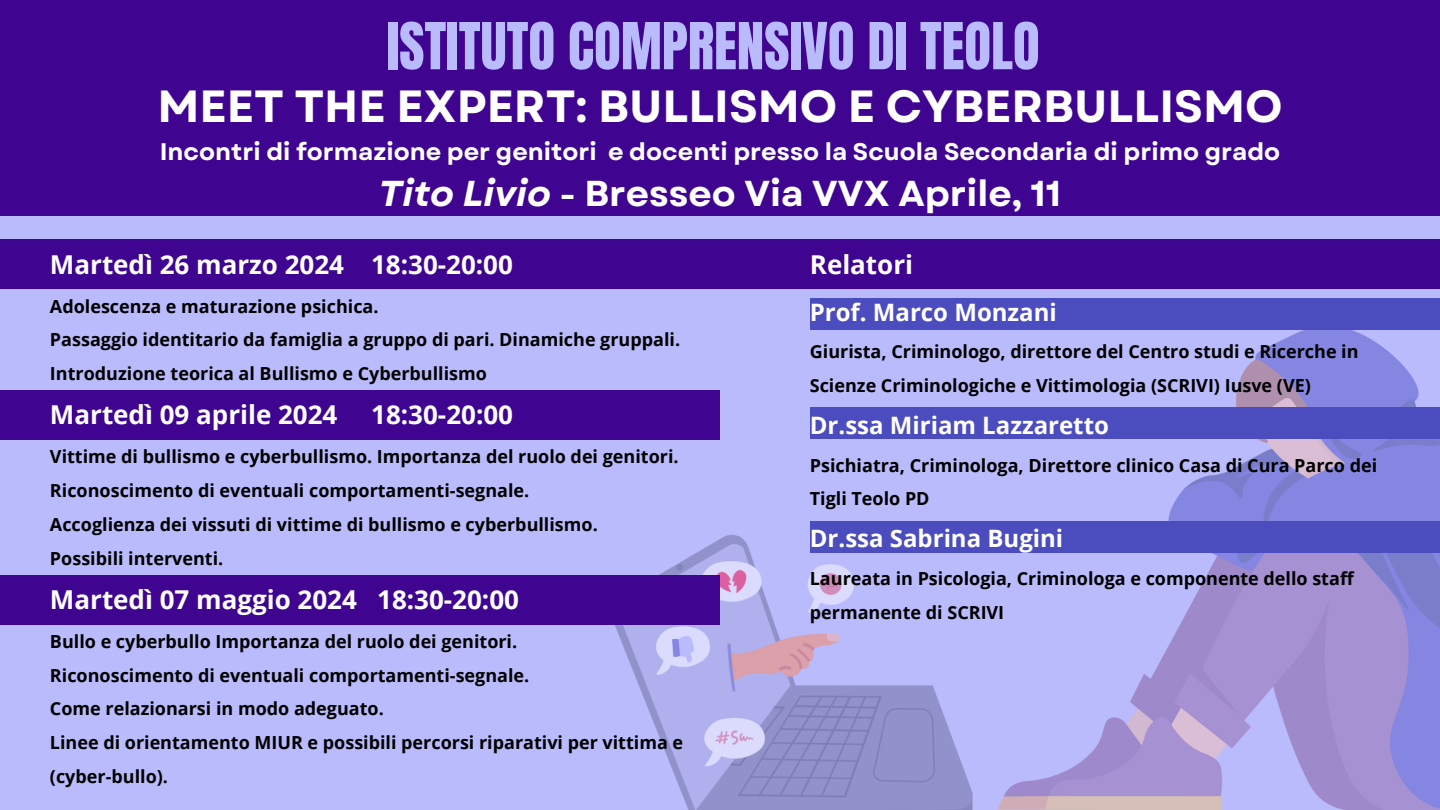
<style>
.page{position:relative;width:1440px;height:810px;background:#babbfd}
.page>*{position:absolute;margin:0;border:0;box-sizing:border-box;transform-origin:0 0}
.t1{font:55px "Anton";color:#babbfd}
.t2{font:700 45px "Garet";color:#fff}
.t3{font:700 36px "Garet";color:#fff}
.t4{font:700 26px "Open Sans";color:#fff}
.t5{font:700 24px "Garet";color:#fff}
.t6{font:700 24px "Open Sans";color:#fff}
.t7{font:700 18px/33.8px "Open Sans";color:#000}
.s1{font-style:italic}
</style>
<div class="page">
<img style="left:602px;top:330px;width:838px;height:480px">
<div style="left:0;top:0;width:1440px;height:216px;background:#3f0591"></div>
<div style="left:0;top:239px;width:1440px;height:50px;background:#3f0591"></div>
<div style="left:0;top:390px;width:720px;height:49px;background:#3f0591"></div>
<div style="left:0;top:575px;width:720px;height:49px;background:#3f0591"></div>
<div style="left:810px;top:298px;width:630px;height:32px;background:#4b4cbe"></div>
<div style="left:810px;top:408px;width:630px;height:31px;background:#4b4cbe"></div>
<div style="left:810px;top:522px;width:630px;height:31px;background:#4b4cbe"></div>
<h2 class="t1" style="left:387px;top:7px;width:655px">ISTITUTO COMPRENSIVO DI TEOLO</h2>
<h1 class="t2" style="left:157px;top:74px;width:1127px">MEET THE EXPERT: BULLISMO E CYBERBULLISMO</h1>
<p class="t5" style="left:160px;top:134px;width:1122px">Incontri di formazione per genitori e docenti presso la Scuola Secondaria di primo grado</p>
<p class="t3" style="left:379px;top:167px;width:684px"><span class="s1">Tito Livio</span> - Bresseo Via VVX Aprile, 11</p>
<h3 class="t4" style="left:50px;top:246px;width:464px">Martedì 26 marzo 2024 18:30-20:00</h3>
<p class="t7" style="left:50px;top:289px;width:330px">Adolescenza e maturazione psichica.</p>
<p class="t7" style="left:50px;top:322px;width:632px">Passaggio identitario da famiglia a gruppo di pari. Dinamiche gruppali.</p>
<p class="t7" style="left:50px;top:356px;width:439px">Introduzione teorica al Bullismo e Cyberbullismo</p>
<p class="t4" style="left:50px;top:396px;width:289px">Martedì 09 aprile 2024</p>
<p class="t4" style="left:371px;top:396px;width:143px">18:30-20:00</p>
<p class="t7" style="left:50px;top:439px;width:630px">Vittime di bullismo e cyberbullismo. Importanza del ruolo dei genitori.</p>
<p class="t7" style="left:50px;top:473px;width:481px">Riconoscimento di eventuali comportamenti-segnale.</p>
<p class="t7" style="left:50px;top:507px;width:549px">Accoglienza dei vissuti di vittime di bullismo e cyberbullismo.</p>
<p class="t7" style="left:50px;top:541px;width:175px">Possibili interventi.</p>
<p class="t4" style="left:50px;top:581px;width:471px">Martedì 07 maggio 2024 18:30-20:00</p>
<p class="t7" style="left:50px;top:624px;width:469px">Bullo e cyberbullo Importanza del ruolo dei genitori.</p>
<p class="t7" style="left:50px;top:658px;width:481px">Riconoscimento di eventuali comportamenti-segnale.</p>
<p class="t7" style="left:50px;top:691px;width:335px">Come relazionarsi in modo adeguato.</p>
<p class="t7" style="left:50px;top:725px;width:635px">Linee di orientamento MIUR e possibili percorsi riparativi per vittima e (cyber-bullo).</p>
<p class="t4" style="left:810px;top:246px;width:105px">Relatori</p>
<p class="t6" style="left:810px;top:295px;width:249px">Prof. Marco Monzani</p>
<p class="t7" style="left:810px;top:334px;width:550px">Giurista, Criminologo, direttore del Centro studi e Ricerche in<br>Scienze Criminologiche e Vittimologia (SCRIVI) Iusve (VE)</p>
<p class="t6" style="left:810px;top:408px;width:301px">Dr.ssa Miriam Lazzaretto</p>
<p class="t7" style="left:810px;top:448px;width:569px">Psichiatra, Criminologa, Direttore clinico Casa di Cura Parco dei<br>Tigli Teolo PD</p>
<p class="t6" style="left:810px;top:522px;width:255px">Dr.ssa Sabrina Bugini</p>
<p class="t7" style="left:810px;top:561px;width:546px">Laureata in Psicologia, Criminologa e componente dello staff permanente di SCRIVI</p>
</div>
